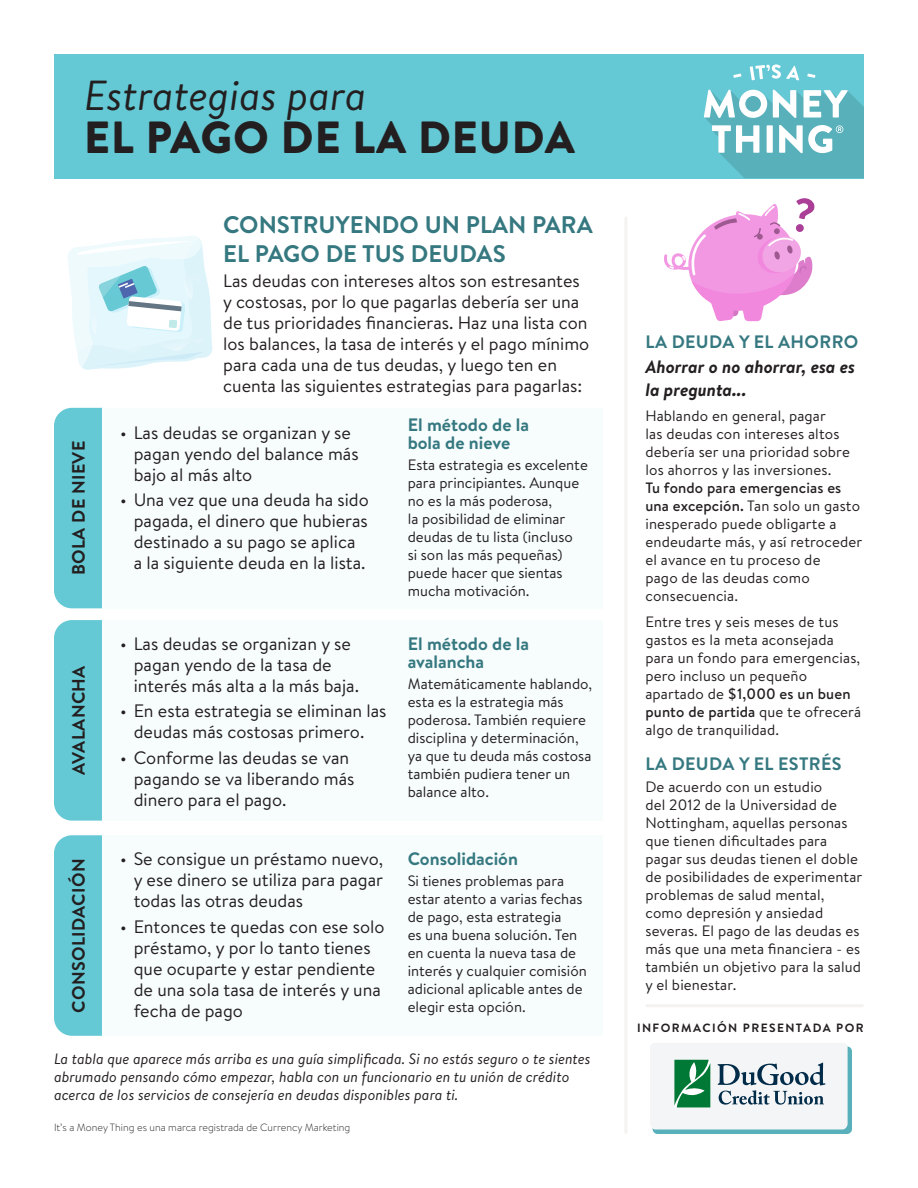
<style>
.page{position:relative;width:918px;height:1188px;background:#fff}
.page>*{position:absolute;margin:0;border:0;box-sizing:border-box;transform-origin:0 0}
.t1{font:900 45px "Brandon Text";letter-spacing:.02em;color:#231f20}
.t2{font:italic 42px "Brandon Text";color:#231f20}
.t3{font:700 24px/28.8px "Brandon Text";color:#357880}
.t4{font:18px/21px "Brandon Text";color:#231f20}
.t5{font:700 18px/18px "Brandon Text";color:#357880}
.t6{font:italic 700 18px/22.5px "Brandon Text";color:#231f20}
.t7{font:700 18px "Brandon Text";letter-spacing:.02em;color:#231f20}
.t8{font:700 18px "Brandon Text";letter-spacing:.02em;color:#357880}
.t9{font:15px/18px "Brandon Text";letter-spacing:.005em;color:#231f20}
.t10{font:italic 15px/18px "Brandon Text";color:#231f20}
.t11{font:700 12px "Brandon Text";letter-spacing:.12em;color:#231f20}
.t12{font:300 10.5px "Brandon Text";color:#231f20}
.s1{font-weight:500}
</style>
<div class="page">
<div style="left:653px;top:1046px;width:199px;height:88px;background:#58b0bb;border-radius:5px"></div>
<div style="left:54px;top:835px;width:48px;height:201px;background:#64c9d5"></div>
<div style="left:54px;top:620px;width:48px;height:201px;background:#64c9d5"></div>
<div style="left:54px;top:408px;width:48px;height:200px;background:#64c9d5"></div>
<div style="left:103px;top:408px;width:500px;height:200px;background:#f7fcfc"></div>
<div style="left:103px;top:620px;width:500px;height:201px;background:#f7fcfc"></div>
<div style="left:103px;top:835px;width:500px;height:201px;background:#f7fcfc"></div>
<svg style="left:664px;top:198px;width:151px;height:123px"></svg>
<hr style="left:624px;top:218px;width:3px;height:914px;background:#f5f2f0">
<hr style="left:647px;top:1004px;width:215px;height:3px;background:#f5f2f0">
<svg style="left:68px;top:236px;width:145px;height:134px"></svg>
<div style="left:54px;top:54px;width:810px;height:124px;background:#64c9d5"></div>
<svg style="left:704px;top:64px;width:160px;height:114px"></svg>
<svg style="left:650px;top:1043px;width:198px;height:87px;background:#cedcd9"></svg>
<h2 class="t2" style="left:84px;top:66px;width:284px">Estrategias para</h2>
<h1 class="t1" style="left:84px;top:106px;width:492px">EL PAGO DE LA DEUDA</h1>
<h3 class="t3" style="left:223px;top:210px;width:371px">CONSTRUYENDO UN PLAN PARA<br>EL PAGO DE TUS DEUDAS</h3>
<p class="t7" style="left:66px;top:575px;width:136px;rotate:-90deg">BOLA DE NIEVE</p>
<p class="t7" style="left:66px;top:775px;width:111px;rotate:-90deg">AVALANCHA</p>
<p class="t7" style="left:66px;top:1013px;width:156px;rotate:-90deg">CONSOLIDACIÓN</p>
<p class="t4" style="left:223px;top:269px;width:368px">Las deudas con intereses altos son estresantes y costosas, por lo que pagarlas debería ser una de tus prioridades financieras. Haz una lista con los balances, la tasa de interés y el pago mínimo para cada una de tus deudas, y luego ten en cuenta las siguientes estrategias para pagarlas:</p>
<p class="t4" style="left:134px;top:422px;width:226px;text-indent:-14px">• Las deudas se organizan y se pagan yendo del balance más bajo al más alto</p>
<p class="t4" style="left:134px;top:489px;width:237px;text-indent:-14px">• Una vez que una deuda ha sido pagada, el dinero que hubieras destinado a su pago se aplica<br>a la siguiente deuda en la lista.</p>
<p class="t4" style="left:134px;top:632px;width:227px;text-indent:-14px">• Las deudas se organizan y se pagan yendo de la tasa de interés más alta a la más baja.</p>
<p class="t4" style="left:120px;top:700px;width:268px;text-align:center">• En esta estrategia se eliminan las deudas más costosas primero.</p>
<p class="t4" style="left:134px;top:746px;width:222px;text-indent:-14px">• Conforme las deudas se van pagando se va liberando más dinero para el pago.</p>
<p class="t4" style="left:134px;top:848px;width:251px;text-align:justify;text-indent:-14px">• Se consigue un préstamo nuevo, y ese dinero se utiliza para pagar todas las otras deudas</p>
<p class="t4" style="left:134px;top:915px;width:252px;text-indent:-14px">• Entonces te quedas con ese solo préstamo, y por lo tanto tienes que ocuparte y estar pendiente de una sola tasa de interés y una fecha de pago</p>
<p class="t5" style="left:408px;top:416px;width:123px">El método de la bola de nieve</p>
<p class="t9" style="left:408px;top:455px;width:182px">Esta estrategia es excelente para principiantes. Aunque no es la más poderosa,<br>la posibilidad de eliminar deudas de tu lista (incluso<br>si son las más pequeñas) puede hacer que sientas mucha motivación.</p>
<p class="t5" style="left:408px;top:634px;width:123px">El método de la avalancha</p>
<p class="t9" style="left:408px;top:674px;width:186px">Matemáticamente hablando, esta es la estrategia más poderosa. También requiere disciplina y determinación, ya que tu deuda más costosa también pudiera tener un balance alto.</p>
<p class="t5" style="left:408px;top:849px;width:112px">Consolidación</p>
<p class="t9" style="left:408px;top:871px;width:181px">Si tienes problemas para estar atento a varias fechas de pago, esta estrategia<br>es una buena solución. Ten en cuenta la nueva tasa de interés y cualquier comisión adicional aplicable antes de elegir esta opción.</p>
<p class="t10" style="left:54px;top:1049px;width:538px">La tabla que aparece más arriba es una guía simplificada. Si no estás seguro o te sientes abrumado pensando cómo empezar, habla con un funcionario en tu unión de crédito acerca de los servicios de consejería en deudas disponibles para ti.</p>
<p class="t12" style="left:54px;top:1120px;width:298px">It’s a Money Thing es una marca registrada de Currency Marketing</p>
<p class="t8" style="left:646px;top:329px;width:214px">LA DEUDA Y EL AHORRO</p>
<p class="t6" style="left:645px;top:355px;width:211px">Ahorrar o no ahorrar, esa es la pregunta...</p>
<p class="t9" style="left:645px;top:406px;width:206px">Hablando en general, pagar<br>las deudas con intereses altos debería ser una prioridad sobre los ahorros y las inversiones.</p>
<p class="t9" style="left:645px;top:478px;width:218px"><span class="s1">Tu fondo para emergencias es una excepción.</span> Tan solo un gasto inesperado puede obligarte a endeudarte más, y así retroceder el avance en tu proceso de<br>pago de las deudas como consecuencia.</p>
<p class="t9" style="left:645px;top:612px;width:217px">Entre tres y seis meses de tus gastos es la meta aconsejada para un fondo para emergencias, pero incluso un pequeño apartado de <span class="s1">$1,000 es un buen punto de partida</span> que te ofrecerá algo de tranquilidad.</p>
<p class="t8" style="left:646px;top:751px;width:198px">LA DEUDA Y EL ESTRÉS</p>
<p class="t9" style="left:645px;top:777px;width:219px">De acuerdo con un estudio<br>del 2012 de la Universidad de<br>Nottingham, aquellas personas que tienen dificultades para pagar sus deudas tienen el doble de posibilidades de experimentar problemas de salud mental, como depresión y ansiedad severas. El pago de las deudas es más que una meta financiera - es también un objetivo para la salud y el bienestar.</p>
<p class="t11" style="left:637px;top:1020px;width:228px">INFORMACIÓN PRESENTADA POR</p>
</div>
